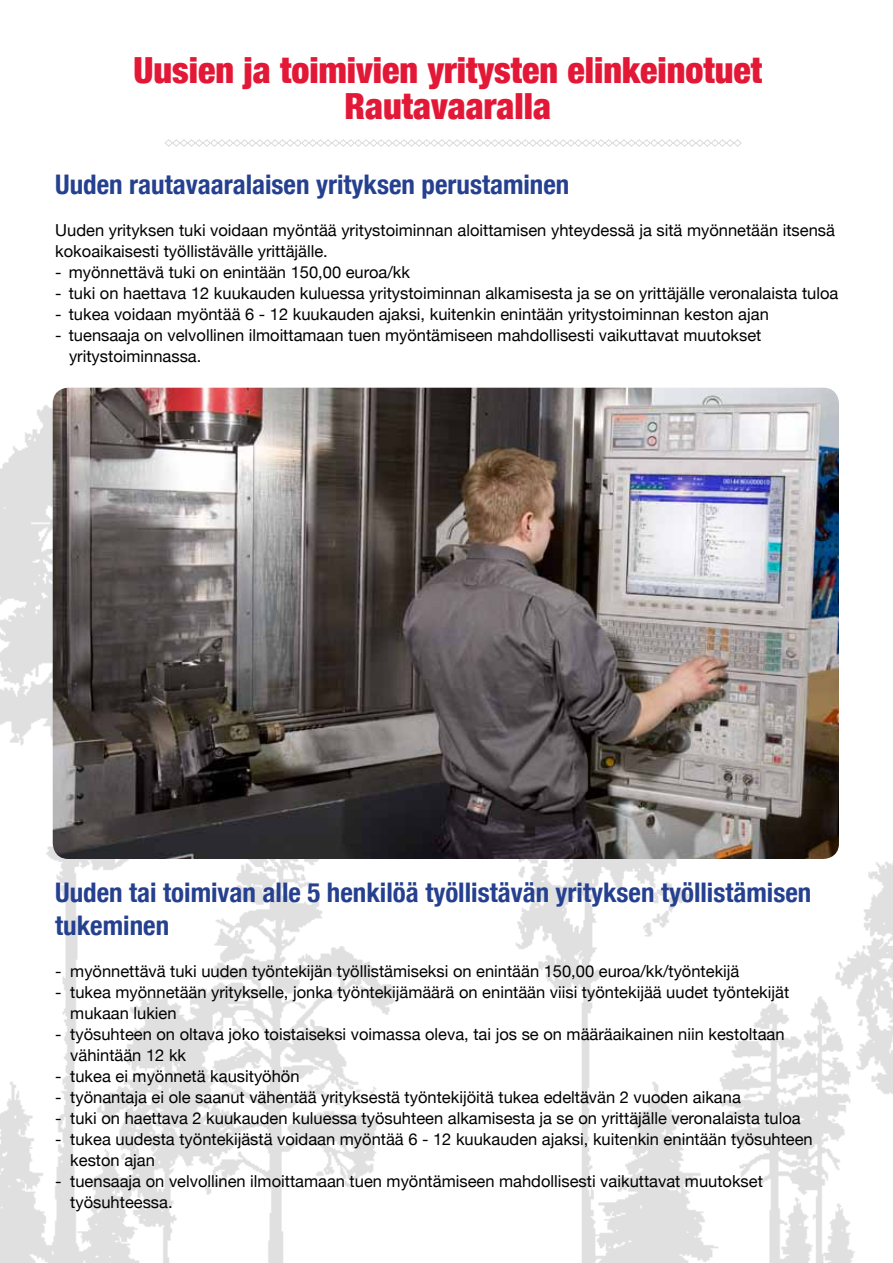
<style>
.page{position:relative;width:893px;height:1263px;background:#fff}
.page>*{position:absolute;margin:0;border:0;box-sizing:border-box;transform-origin:0 0}
.t1{font:900 condensed 36px/36px "Helvetica Neue";color:#e31837;text-align:center}
.t2{font:700 condensed 27px/33px "Helvetica Neue";color:#25408f}
.t3{font:16.5px/21px "Helvetica Neue";color:#000}
</style>
<div class="page">
<img style="left:0;top:400px;width:893px;height:863px">
<svg style="left:165px;top:139px;width:577px;height:8px"></svg>
<img style="left:53px;top:388px;width:786px;height:471px">
<h1 class="t1" style="left:133px;top:51px;width:630px">Uusien ja toimivien yritysten elinkeinotuet<br>Rautavaaralla</h1>
<h2 class="t2" style="left:55px;top:167px;width:516px">Uuden rautavaaralaisen yrityksen perustaminen</h2>
<p class="t3" style="left:55px;top:219px;width:781px">Uuden yrityksen tuki voidaan myöntää yritystoiminnan aloittamisen yhteydessä ja sitä myönnetään itsensä kokoaikaisesti työllistävälle yrittäjälle.</p>
<p class="t3" style="left:55px;top:261px;width:356px">- myönnettävä tuki on enintään 150,00 euroa/kk</p>
<p class="t3" style="left:55px;top:282px;width:785px">- tuki on haettava 12 kuukauden kuluessa yritystoiminnan alkamisesta ja se on yrittäjälle veronalaista tuloa</p>
<p class="t3" style="left:55px;top:303px;width:715px">- tukea voidaan myöntää 6 - 12 kuukauden ajaksi, kuitenkin enintään yritystoiminnan keston ajan</p>
<p class="t3" style="left:69px;top:324px;width:694px;text-indent:-14px">- tuensaaja on velvollinen ilmoittamaan tuen myöntämiseen mahdollisesti vaikuttavat muutokset yritystoiminnassa.</p>
<h2 class="t2" style="left:55px;top:875px;width:758px">Uuden tai toimivan alle 5 henkilöä työllistävän yrityksen työllistämisen tukeminen</h2>
<p class="t3" style="left:55px;top:960px;width:686px">- myönnettävä tuki uuden työntekijän työllistämiseksi on enintään 150,00 euroa/kk/työntekijä</p>
<p class="t3" style="left:70px;top:981px;width:720px;text-indent:-15px">- tukea myönnetään yritykselle, jonka työntekijämäärä on enintään viisi työntekijää uudet työntekijät mukaan lukien</p>
<p class="t3" style="left:70px;top:1023px;width:716px;text-indent:-15px">- työsuhteen on oltava joko toistaiseksi voimassa oleva, tai jos se on määräaikainen niin kestoltaan vähintään 12 kk</p>
<p class="t3" style="left:55px;top:1065px;width:246px">- tukea ei myönnetä kausityöhön</p>
<p class="t3" style="left:55px;top:1086px;width:687px">- työnantaja ei ole saanut vähentää yrityksestä työntekijöitä tukea edeltävän 2 vuoden aikana</p>
<p class="t3" style="left:55px;top:1107px;width:747px">- tuki on haettava 2 kuukauden kuluessa työsuhteen alkamisesta ja se on yrittäjälle veronalaista tuloa</p>
<p class="t3" style="left:70px;top:1128px;width:744px;text-indent:-15px">- tukea uudesta työntekijästä voidaan myöntää 6 - 12 kuukauden ajaksi, kuitenkin enintään työsuhteen keston ajan</p>
<p class="t3" style="left:70px;top:1170px;width:694px;text-indent:-15px">- tuensaaja on velvollinen ilmoittamaan tuen myöntämiseen mahdollisesti vaikuttavat muutokset työsuhteessa.</p>
</div>
